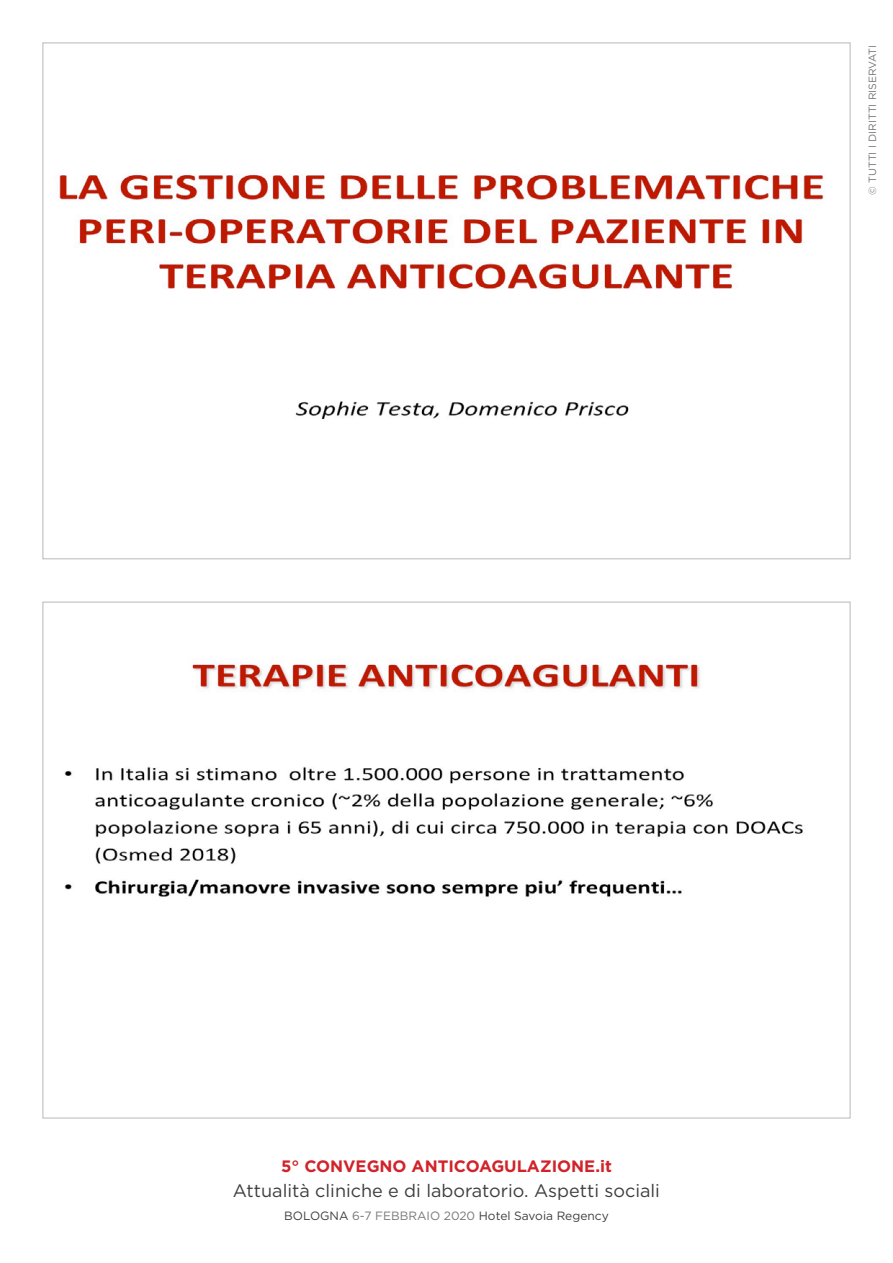
<style>
.page{position:relative;width:893px;height:1263px;background:#fff}
.page>*{position:absolute;margin:0;border:0;box-sizing:border-box;transform-origin:0 0}
.t1{font:18px "Gotham HTF";color:#3e3e3f}
.t2{font:700 16.5px "Gotham HTF";color:#d1232a}
.t3{font:12px "Gotham HTF";color:#3e3e3f}
.t4{font:10.5px "Gotham HTF";color:#76787b}
.s1{color:#76787b}
</style>
<div class="page">
<img style="left:59px;top:174px;width:765px;height:245px">
<img style="left:64px;top:664px;width:739px;height:233px">
<p class="t4" style="left:866px;top:195px;width:152px;rotate:-90deg">© TUTTI I DIRITTI RISERVATI</p>
<p class="t2" style="left:281px;top:1157px;width:332px">5° CONVEGNO ANTICOAGULAZIONE.it</p>
<p class="t1" style="left:233px;top:1181px;width:429px">Attualità cliniche e di laboratorio. Aspetti sociali</p>
<p class="t3" style="left:284px;top:1209px;width:326px">BOLOGNA <span class="s1">6-7 FEBBRAIO 2020</span> Hotel Savoia Regency</p>
</div>
